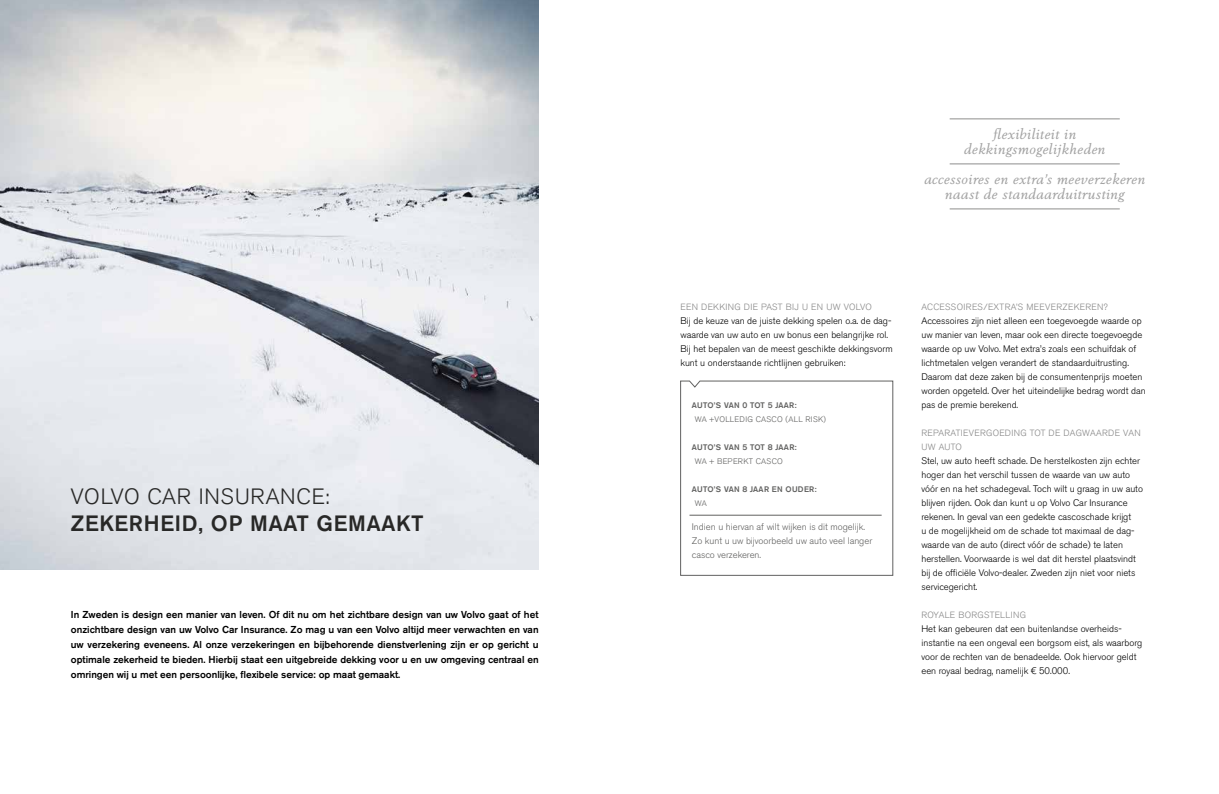
<style>
.page{position:relative;width:1219px;height:794px;background:#fff}
.page>*{position:absolute;margin:0;border:0;box-sizing:border-box;transform-origin:0 0}
.t1{font:500 22px "Volvo Sans Pro";letter-spacing:.04em;color:#282827}
.t2{font:300 22px "Volvo Sans Pro";letter-spacing:.04em;color:#282827}
.t3{font:italic 14px/15px "Volvo Serif Pro";letter-spacing:.04em;color:#a2a2a2;text-align:center}
.t4{font:500 10px/15px "Volvo Sans Pro";color:#000;text-align:justify}
.t5{font:300 9.5px/14px "Volvo Sans Pro";color:#000}
.t6{font:300 9.5px/14px "Volvo Sans Pro";color:#616160}
.t7{font:300 9px/14px "Volvo Sans Pro";letter-spacing:.04em;color:#878787}
.t8{font:500 8px "Volvo Sans Pro";letter-spacing:.04em;color:#616160}
.t9{font:300 8px "Volvo Sans Pro";letter-spacing:.04em;color:#616160}
</style>
<div class="page">
<img style="left:0;top:0;width:539px;height:569px">
<svg style="left:680px;top:380px;width:213px;height:196px"></svg>
<hr style="left:689px;top:515px;width:193px;height:1px;background:#616160">
<hr style="left:950px;top:119px;width:170px;height:1px;background:#8e8e8d">
<hr style="left:950px;top:164px;width:170px;height:1px;background:#8e8e8d">
<hr style="left:950px;top:209px;width:170px;height:1px;background:#8e8e8d">
<h1 class="t2" style="left:71px;top:483px;width:261px">VOLVO CAR INSURANCE:</h1>
<h1 class="t1" style="left:71px;top:510px;width:354px">ZEKERHEID, OP MAAT GEMAAKT</h1>
<p class="t4" style="left:71px;top:606px;width:469px">In Zweden is design een manier van leven. Of dit nu om het zichtbare design van uw Volvo gaat of het onzichtbare design van uw Volvo Car Insurance. Zo mag u van een Volvo altijd meer verwachten en van uw verzekering eveneens. Al onze verzekeringen en bijbehorende dienstverlening zijn er op gericht u optimale zekerheid te bieden. Hierbij staat een uitgebreide dekking voor u en uw omgeving centraal en omringen wij u met een persoonlijke, flexibele service: op maat gemaakt.</p>
<h2 class="t3" style="left:964px;top:127px;width:143px">flexibiliteit in dekkingsmogelijkheden</h2>
<h2 class="t3" style="left:924px;top:172px;width:222px">accessoires en extra’s meeverzekeren naast de standaarduitrusting</h2>
<p class="t7" style="left:680px;top:299px;width:193px">EEN DEKKING DIE PAST BIJ U EN UW VOLVO</p>
<p class="t5" style="left:680px;top:313px;width:214px">Bij de keuze van de juiste dekking spelen o.a. de dag&shy;waarde van uw auto en uw bonus een belangrijke rol.<br>Bij het bepalen van de meest geschikte dekkingsvorm kunt u onderstaande richtlijnen gebruiken:</p>
<p class="t8" style="left:692px;top:400px;width:106px">AUTO’S VAN 0 TOT 5 JAAR:</p>
<p class="t9" style="left:695px;top:414px;width:133px">WA +VOLLEDIG CASCO (ALL RISK)</p>
<p class="t8" style="left:692px;top:442px;width:106px">AUTO’S VAN 5 TOT 8 JAAR:</p>
<p class="t9" style="left:695px;top:456px;width:90px">WA + BEPERKT CASCO</p>
<p class="t8" style="left:692px;top:484px;width:126px">AUTO’S VAN 8 JAAR EN OUDER:</p>
<p class="t9" style="left:695px;top:498px;width:14px">WA</p>
<p class="t6" style="left:692px;top:519px;width:182px">Indien u hiervan af wilt wijken is dit mogelijk.<br>Zo kunt u uw bijvoorbeeld uw auto veel langer casco verzekeren.</p>
<p class="t7" style="left:921px;top:299px;width:188px">ACCESSOIRES/EXTRA’S MEEVERZEKEREN?</p>
<p class="t5" style="left:921px;top:313px;width:226px">Accessoires zijn niet alleen een toegevoegde waarde op uw manier van leven, maar ook een directe toegevoegde waarde op uw Volvo. Met extra’s zoals een schuifdak of lichtmetalen velgen verandert de standaarduitrusting.<br>Daarom dat deze zaken bij de consumentenprijs moeten worden opgeteld. Over het uiteindelijke bedrag wordt dan pas de premie berekend.</p>
<p class="t7" style="left:921px;top:425px;width:221px">REPARATIEVERGOEDING TOT DE DAGWAARDE VAN<br>UW AUTO</p>
<p class="t5" style="left:921px;top:453px;width:223px">Stel, uw auto heeft schade. De herstelkosten zijn echter hoger dan het verschil tussen de waarde van uw auto vóór en na het schadegeval. Toch wilt u graag in uw auto blijven rijden. Ook dan kunt u op Volvo Car Insurance rekenen. In geval van een gedekte cascoschade krijgt<br>u de mogelijkheid om de schade tot maximaal de dag&shy;waarde van de auto (direct vóór de schade) te laten herstellen. Voorwaarde is wel dat dit herstel plaatsvindt bij de officiële Volvo-dealer. Zweden zijn niet voor niets servicegericht.</p>
<p class="t7" style="left:921px;top:607px;width:106px">ROYALE BORGSTELLING</p>
<p class="t5" style="left:921px;top:621px;width:222px">Het kan gebeuren dat een buitenlandse overheids&shy;instantie na een ongeval een borgsom eist, als waarborg voor de rechten van de benadeelde. Ook hiervoor geldt een royaal bedrag, namelijk € 50.000.</p>
</div>
